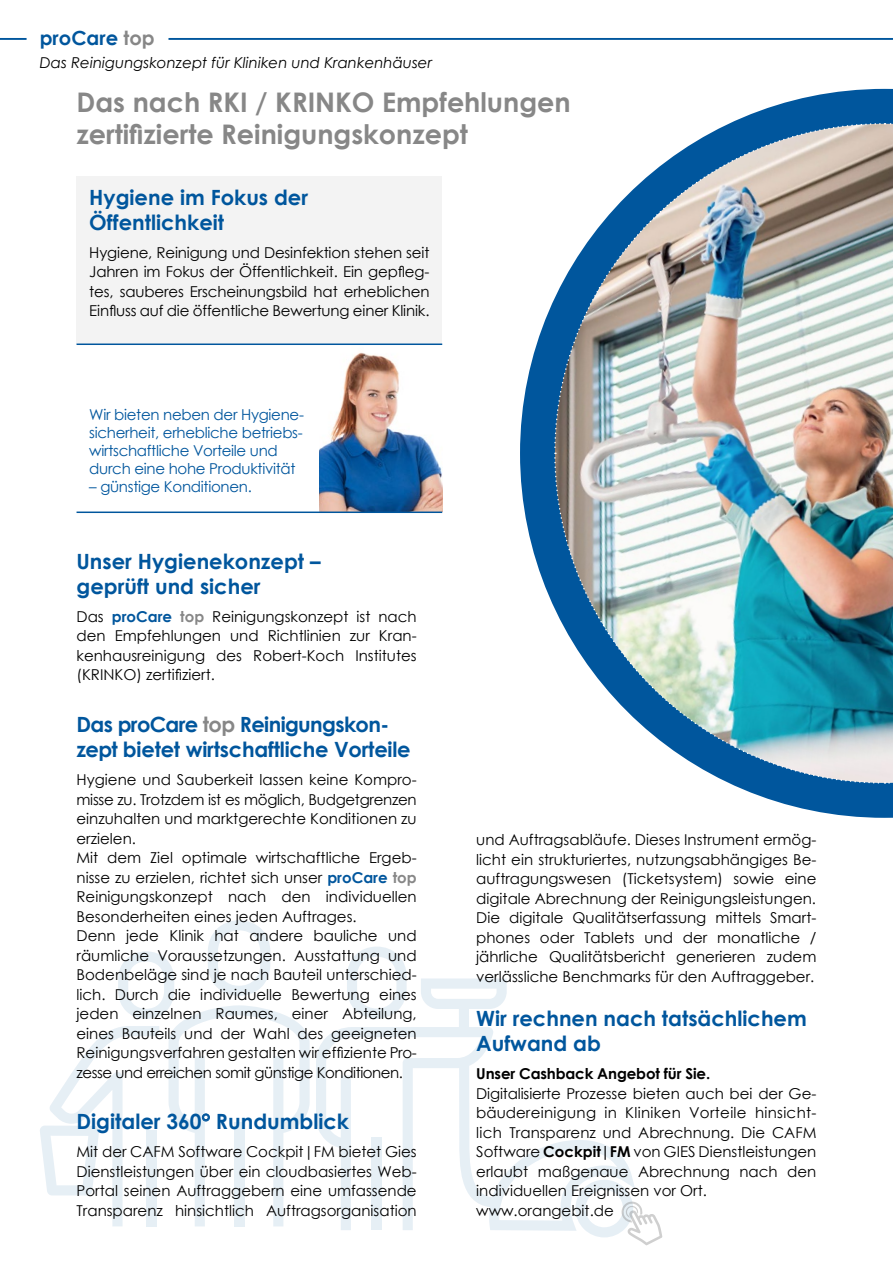
<style>
.page{position:relative;width:893px;height:1263px;background:#fff}
.page>*{position:absolute;margin:0;border:0;box-sizing:border-box;transform-origin:0 0}
.t1{font:700 27px/32.4px "Century Gothic";color:#878787}
.t2{font:700 21px/25.2px "Century Gothic";color:#00569d}
.t3{font:700 19.5px "Century Gothic";color:#00569d}
.t4{font:15px/19.5px "Century Gothic";color:#000;text-align:justify}
.t5{font:15px/18px "Century Gothic";letter-spacing:-.02em;color:#00569d}
.t6{font:italic 15px "Century Gothic";color:#000}
.t7{font:700 15px "Century Gothic";letter-spacing:-.01em;color:#000}
.s1{color:#878787}
.s2{font-weight:700;color:#00569d}
.s3{font-weight:700;color:#878787}
.s4{font-weight:700}
</style>
<div class="page">
<svg style="left:520px;top:89px;width:373px;height:729px"></svg>
<img style="left:553px;top:122px;width:328px;height:331px">
<img style="left:553px;top:456px;width:331px;height:328px">
<img style="left:884px;top:122px;width:9px;height:662px">
<svg style="left:316px;top:978px;width:317px;height:253px"></svg>
<svg style="left:347px;top:947px;width:60px;height:72px"></svg>
<div style="left:372px;top:1137px;width:10px;height:93px;background:#e6eff5"></div>
<svg style="left:40px;top:920px;width:270px;height:306px"></svg>
<hr style="left:0;top:38px;width:27px;height:2px;background:#00569d">
<hr style="left:168px;top:38px;width:725px;height:2px;background:#00569d">
<img style="left:319px;top:352px;width:123px;height:159px">
<div style="left:77px;top:176px;width:365px;height:167px;background:#f3f3f3"></div>
<hr style="left:77px;top:343px;width:365px;height:2px;background:#00569d">
<hr style="left:77px;top:511px;width:365px;height:2px;background:#00569d">
<svg style="left:575px;top:1180px;width:87px;height:65px"></svg>
<h3 class="t3" style="left:40px;top:24px;width:117px">proCare <span class="s1">top</span></h3>
<p class="t6" style="left:40px;top:52px;width:394px">Das Reinigungskonzept für Kliniken und Krankenhäuser</p>
<h1 class="t1" style="left:77px;top:84px;width:496px">Das nach RKI / KRINKO Empfehlungen zertifizierte Reinigungskonzept</h1>
<h2 class="t2" style="left:89px;top:183px;width:220px">Hygiene im Fokus der<br>Öffentlichkeit</h2>
<p class="t4" style="left:89px;top:242px;width:342px">Hygiene, Reinigung und Desinfektion stehen seit Jahren im Fokus der Öffentlichkeit. Ein gepfleg&shy;tes, sauberes Erscheinungsbild hat erheblichen Einfluss auf die öffentliche Bewertung einer Klinik.</p>
<p class="t5" style="left:89px;top:405px;width:216px">Wir bieten neben der Hygiene&shy;sicherheit, erhebliche betriebs&shy;wirtschaftliche Vorteile und durch eine hohe Produktivität</p>
<p class="t5" style="left:89px;top:477px;width:164px">– günstige Konditionen.</p>
<h2 class="t2" style="left:77px;top:547px;width:246px">Unser Hygienekonzept – geprüft und sicher</h2>
<p class="t4" style="left:77px;top:606px;width:342px">Das <span class="s2">proCare</span> <span class="s3">top</span> Reinigungskonzept ist nach den Empfehlungen und Richtlinien zur Kran&shy;kenhausreinigung des Robert-Koch Institutes (KRINKO) zertifiziert.</p>
<h2 class="t2" style="left:77px;top:711px;width:336px">Das proCare <span class="s1">top</span> Reinigungskon&shy;zept bietet wirtschaftliche Vorteile</h2>
<p class="t4" style="left:77px;top:770px;width:342px;text-align:left">Hygiene und Sauberkeit lassen keine Kompro&shy;misse zu. Trotzdem ist es möglich, Budgetgrenzen einzuhalten und marktgerechte Konditionen zu erzielen.<br>Mit dem Ziel optimale wirtschaftliche Ergeb&shy;nisse zu erzielen, richtet sich unser <span class="s2">proCare</span> <span class="s3">top </span>Reinigungskonzept nach den individuellen Besonderheiten eines jeden Auftrages.<br>Denn jede Klinik hat andere bauliche und räumliche Voraussetzungen. Ausstattung und Bodenbeläge sind je nach Bauteil unterschied&shy;lich. Durch die individuelle Bewertung eines jeden einzelnen Raumes, einer Abteilung, eines Bauteils und der Wahl des geeigneten Reinigungsverfahren gestalten wir effiziente Pro&shy;zesse und erreichen somit günstige Konditionen.</p>
<h2 class="t2" style="left:77px;top:1108px;width:274px">Digitaler 360° Rundumblick</h2>
<p class="t4" style="left:77px;top:1142px;width:342px">Mit der CAFM Software Cockpit|FM bietet Gies Dienstleistungen über ein cloudbasiertes Web-Portal seinen Auftraggebern eine umfassende Transparenz hinsichtlich Auftragsorganisation</p>
<p class="t4" style="left:476px;top:830px;width:342px">und Auftragsabläufe. Dieses Instrument ermög&shy;licht ein strukturiertes, nutzungsabhängiges Be&shy;auftragungswesen (Ticketsystem) sowie eine digitale Abrechnung der Reinigungsleistungen.<br>Die digitale Qualitätserfassung mittels Smart&shy;phones oder Tablets und der monatliche / jährliche Qualitätsbericht generieren zudem verlässliche Benchmarks für den Auftraggeber.</p>
<h2 class="t2" style="left:476px;top:1005px;width:332px">Wir rechnen nach tatsächlichem<br>Aufwand ab</h2>
<p class="t7" style="left:476px;top:1062px;width:235px">Unser Cashback Angebot für Sie.</p>
<p class="t4" style="left:476px;top:1083px;width:342px;text-align:left">Digitalisierte Prozesse bieten auch bei der Ge&shy;bäudereinigung in Kliniken Vorteile hinsicht&shy;lich Transparenz und Abrechnung. Die CAFM Software <span class="s4">Cockpit|FM</span> von GIES Dienstleistungen erlaubt maßgenaue Abrechnung nach den individuellen Ereignissen vor Ort. www.orangebit.de</p>
</div>
